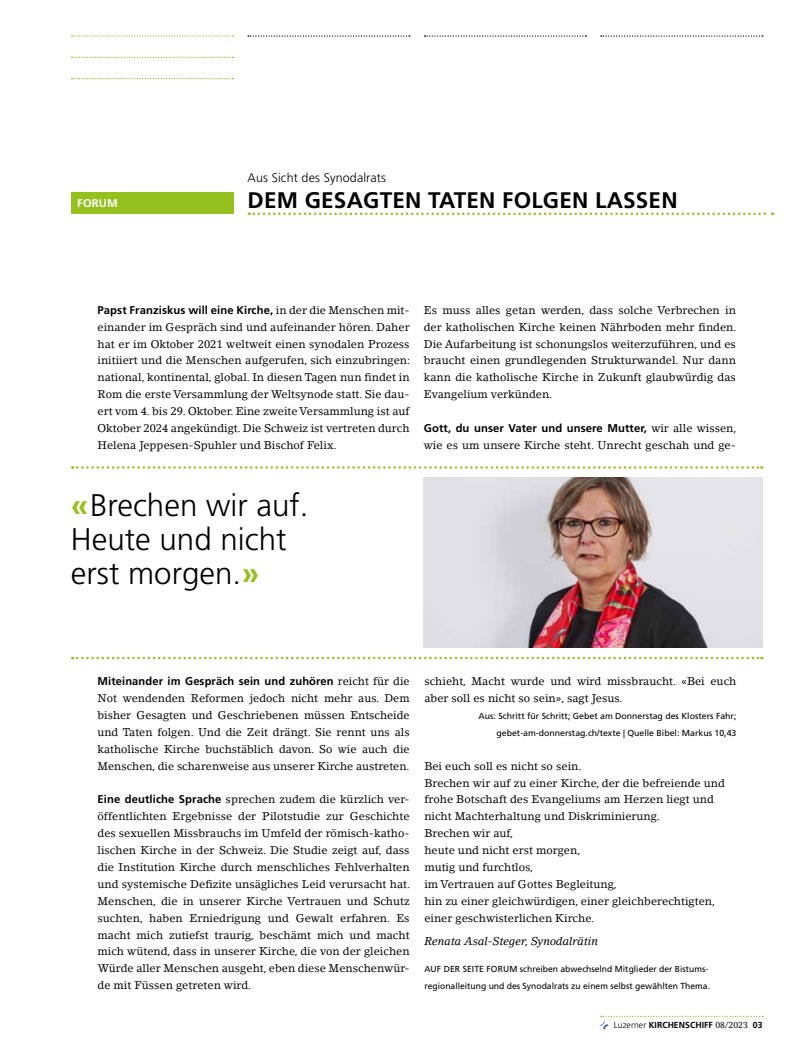
<style>
.page{position:relative;width:798px;height:1053px;background:#fff}
.page>*{position:absolute;margin:0;border:0;box-sizing:border-box;transform-origin:0 0}
.t1{font:300 31.25px/33.8px "Frutiger LT Std";color:#000}
.t2{font:700 22.5px "Frutiger LT Std";letter-spacing:.01em;color:#000}
.t3{font:300 12.5px "Frutiger LT Std";letter-spacing:.01em;color:#000}
.t4{font:700 11.25px "Frutiger LT Std";letter-spacing:.01em;color:#000}
.t5{font:italic 11.25px "Lino Letter Std";color:#000}
.t6{font:700 11.25px "Frutiger LT Std";letter-spacing:.01em;color:#fff}
.t7{font:11.12px/16.9px "Lino Letter Std";color:#000;text-align:justify}
.t8{font:8.75px/16.9px "Frutiger LT Std";color:#000;text-align:right}
.t9{font:700 8.75px "Frutiger LT Std";letter-spacing:.005em;color:#000}
.s1{font-family:"Lino Letter Std";font-weight:400;font-size:11.12px}
.s2{font-weight:700;color:#95c11f}
.s3{font-family:"Frutiger LT Std";font-weight:700;font-size:11.25px}
.s4{font-weight:300}
.s5{font-family:"Lino Letter Std";font-weight:400}
</style>
<div class="page">
<svg style="left:599px;top:1015px;width:163px;height:14px"></svg>
<svg style="left:600px;top:35px;width:162px;height:2px"></svg>
<svg style="left:424px;top:35px;width:162px;height:2px"></svg>
<svg style="left:248px;top:35px;width:162px;height:2px"></svg>
<svg style="left:249px;top:212px;width:523px;height:3px"></svg>
<svg style="left:72px;top:466px;width:690px;height:2px"></svg>
<svg style="left:72px;top:656px;width:690px;height:3px"></svg>
<img style="left:423px;top:477px;width:339px;height:171px">
<svg style="left:71px;top:35px;width:162px;height:2px"></svg>
<svg style="left:71px;top:57px;width:162px;height:1px"></svg>
<svg style="left:71px;top:78px;width:162px;height:1px"></svg>
<div style="left:71px;top:192px;width:162px;height:21px;background:#95c11f"></div>
<p class="t6" style="left:77px;top:196px;width:42px">FORUM</p>
<p class="t3" style="left:247px;top:170px;width:140px">Aus Sicht des Synodalrats</p>
<h2 class="t2" style="left:247px;top:186px;width:431px">DEM GESAGTEN TATEN FOLGEN LASSEN</h2>
<p class="t4" style="left:97px;top:303px;width:313px">Papst Franziskus will eine Kirche, <span class="s1">in der die Menschen mit-</span></p>
<p class="t7" style="left:97px;top:318px;width:314px">einander im Gespräch sind und aufeinander hören. Daher hat er im Oktober 2021 weltweit einen synodalen Prozess initiiert und die Menschen aufgerufen, sich einzubringen: national, kontinental, global. In diesen Tagen nun findet in Rom die erste Versammlung der Weltsynode statt. Sie dau&shy;ert vom 4. bis 29. Oktober. Eine zweite Versammlung ist auf Oktober 2024 angekündigt. Die Schweiz ist vertreten durch Helena Jeppesen-Spuhler und Bischof Felix.</p>
<p class="t7" style="left:423px;top:301px;width:314px">Es muss alles getan werden, dass solche Verbrechen in der katholischen Kirche keinen Nährboden mehr finden.<br>Die Aufarbeitung ist schonungslos weiterzuführen, und es braucht einen grundlegenden Strukturwandel. Nur dann kann die katholische Kirche in Zukunft glaubwürdig das Evangelium verkünden.</p>
<p class="t4" style="left:423px;top:421px;width:314px">Gott, du unser Vater und unsere Mutter, <span class="s1">wir alle wissen,</span></p>
<p class="t7" style="left:423px;top:436px;width:313px">wie es um unsere Kirche steht. Unrecht geschah und ge-</p>
<h1 class="t1" style="left:71px;top:489px;width:239px"><span class="s2">«</span>Brechen wir auf.<br>Heute und nicht erst morgen.<span class="s2">»</span></h1>
<p class="t4" style="left:97px;top:674px;width:313px">Miteinander im Gespräch sein und zuhören <span class="s1">reicht für die</span></p>
<p class="t7" style="left:97px;top:689px;width:313px">Not wendenden Reformen jedoch nicht mehr aus. Dem bisher Gesagten und Geschriebenen müssen Entscheide und Taten folgen. Und die Zeit drängt. Sie rennt uns als katholische Kirche buchstäblich davon. So wie auch die Menschen, die scharenweise aus unserer Kirche austreten.</p>
<p class="t7" style="left:97px;top:791px;width:314px"><span class="s3">Eine deutliche Sprache</span> sprechen zudem die kürzlich ver&shy;öffentlichten Ergebnisse der Pilotstudie zur Geschichte des sexuellen Missbrauchs im Umfeld der römisch-katho&shy;lischen Kirche in der Schweiz. Die Studie zeigt auf, dass die Institution Kirche durch menschliches Fehlverhalten und systemische Defizite unsägliches Leid verursacht hat.<br>Menschen, die in unserer Kirche Vertrauen und Schutz suchten, haben Erniedrigung und Gewalt erfahren. Es macht mich zutiefst traurig, beschämt mich und macht mich wütend, dass in unserer Kirche, die von der gleichen Würde aller Menschen ausgeht, eben diese Menschenwür&shy;de mit Füssen getreten wird.</p>
<p class="t7" style="left:424px;top:672px;width:313px">schieht, Macht wurde und wird missbraucht. «Bei euch aber soll es nicht so sein», sagt Jesus.</p>
<p class="t8" style="left:478px;top:707px;width:259px">Aus: Schritt für Schritt; Gebet am Donnerstag des Klosters Fahr; gebet-am-donnerstag.ch/texte | Quelle Bibel: Markus 10,43</p>
<p class="t7" style="left:424px;top:757px;width:302px;text-align:left">Bei euch soll es nicht so sein.<br>Brechen wir auf zu einer Kirche, der die befreiende und frohe Botschaft des Evangeliums am Herzen liegt und nicht Machterhaltung und Diskriminierung.<br>Brechen wir auf,<br>heute und nicht erst morgen,<br>mutig und furchtlos,<br>im Vertrauen auf Gottes Begleitung,<br>hin zu einer gleichwürdigen, einer gleichberechtigten, einer geschwisterlichen Kirche.</p>
<p class="t5" style="left:424px;top:934px;width:175px">Renata Asal-Steger, Synodalrätin</p>
<p class="t8" style="left:424px;top:960px;width:287px;text-align:left">AUF DER SEITE FORUM schreiben abwechselnd Mitglieder der Bistums&shy;regionalleitung und des Synodalrats zu einem selbst gewählten Thema.</p>
<p class="t9" style="left:613px;top:1019px;width:150px"><span class="s4">Luzerner</span> KIRCHENSCHIFF <span class="s5">08/2023</span> 03</p>
</div>
